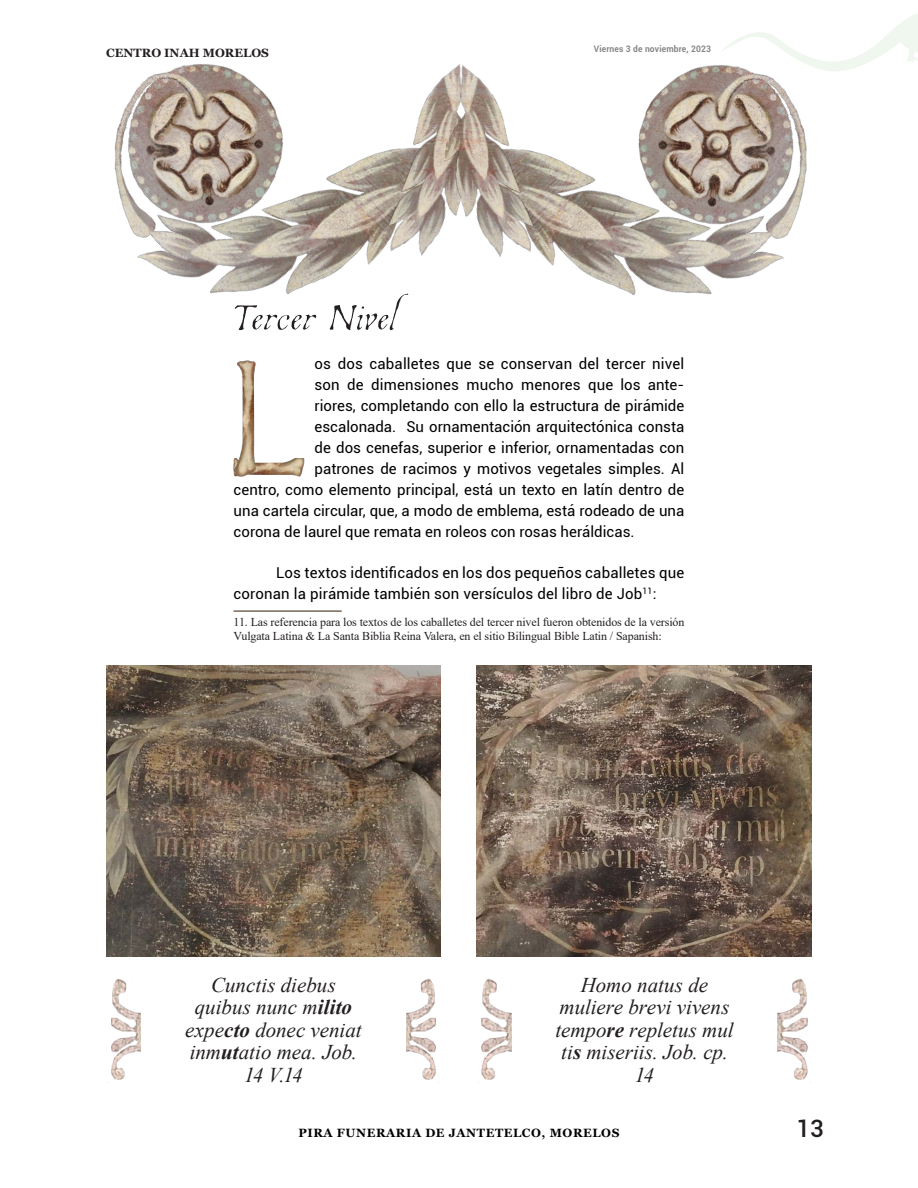
<style>
.page{position:relative;width:918px;height:1188px;background:#fff}
.page>*{position:absolute;margin:0;border:0;box-sizing:border-box;transform-origin:0 0}
.Texto_nota_al{font:54px "Estonia";letter-spacing:.015em;color:#231f20}
.t1{font:500 24px "Roboto";color:#231f20}
.Texto_nota_al-2{font:italic 21px "Times New Roman";color:#231f20}
.TEXTO_COMPLETO{font:15px/21px "Roboto";color:#000}
.Texto_nota_al-3{font:12px/14.4px "Times New Roman";letter-spacing:-.01em;color:#231f20}
.t2{font:700 12px "Georgia";letter-spacing:.05em;color:#000001}
.t3{font:700 12px "Georgia";color:#231f20}
.t4{font:700 9px "Roboto";letter-spacing:.02em;color:#878787;scale:.94 1}
.s1{font-weight:700}
</style>
<div class="page">
<hr style="left:234px;top:611px;width:108px;height:1px;background:#7a6b59">
<img style="left:106px;top:666px;width:335px;height:290px">
<img style="left:477px;top:666px;width:335px;height:290px">
<img style="left:111px;top:978px;width:29px;height:102px">
<img style="left:407px;top:978px;width:29px;height:102px">
<img style="left:481px;top:978px;width:30px;height:102px">
<img style="left:778px;top:978px;width:30px;height:102px">
<img style="left:114px;top:64px;width:263px;height:231px">
<img style="left:544px;top:65px;width:263px;height:231px">
<img style="left:377px;top:64px;width:83px;height:192px">
<img style="left:440px;top:65px;width:104px;height:192px">
<img style="left:234px;top:459px;width:70px;height:18px">
<img style="left:234px;top:360px;width:22px;height:116px">
<svg style="left:721px;top:14px;width:197px;height:57px"></svg>
<p class="t3" style="left:106px;top:45px;width:164px">CENTRO INAH MORELOS</p>
<p class="Texto_nota_al" style="left:234px;top:279px;width:165px">Tercer Nivel</p>
<p class="t4" style="left:594px;top:43px;width:126px">Viernes 3 de noviembre, 2023</p>
<p class="TEXTO_COMPLETO" style="left:315px;top:353px;width:371px">os dos caballetes que se conservan del tercer nivel</p>
<p class="TEXTO_COMPLETO" style="left:315px;top:374px;width:371px">son de dimensiones mucho menores que los ante-</p>
<p class="TEXTO_COMPLETO" style="left:315px;top:395px;width:371px">riores, completando con ello la estructura de pirámide</p>
<p class="TEXTO_COMPLETO" style="left:315px;top:416px;width:371px">escalonada. Su ornamentación arquitectónica consta</p>
<p class="TEXTO_COMPLETO" style="left:315px;top:437px;width:371px">de dos cenefas, superior e inferior, ornamentadas con</p>
<p class="TEXTO_COMPLETO" style="left:315px;top:458px;width:371px">patrones de racimos y motivos vegetales simples. Al</p>
<p class="TEXTO_COMPLETO" style="left:234px;top:479px;width:452px">centro, como elemento principal, está un texto en latín dentro de</p>
<p class="TEXTO_COMPLETO" style="left:234px;top:500px;width:452px">una cartela circular, que, a modo de emblema, está rodeado de una</p>
<p class="TEXTO_COMPLETO" style="left:234px;top:521px;width:402px">corona de laurel que remata en roleos con rosas heráldicas.</p>
<p class="TEXTO_COMPLETO" style="left:234px;top:561px;width:452px;text-indent:43px">Los textos identificados en los dos pequeños caballetes que coronan la pirámide también son versículos del libro de Job<sup>11</sup>:</p>
<p class="Texto_nota_al-3" style="left:234px;top:614px;width:452px">11. Las referencia para los textos de los caballetes del tercer nivel fueron obtenidos de la versión<br>Vulgata Latina &amp; La Santa Biblia Reina Valera, en el sitio Bilingual Bible Latin / Sapanish:</p>
<p class="Texto_nota_al-2" style="left:211px;top:970px;width:126px">Cunctis diebus</p>
<p class="Texto_nota_al-2" style="left:195px;top:993px;width:159px">quibus nunc m<span class="s1">ilito</span></p>
<p class="Texto_nota_al-2" style="left:185px;top:1015px;width:178px">expe<span class="s1">cto</span> donec veniat</p>
<p class="Texto_nota_al-2" style="left:190px;top:1038px;width:169px">inm<span class="s1">ut</span>atio mea. Job.</p>
<p class="Texto_nota_al-2" style="left:244px;top:1060px;width:60px">14 V.14</p>
<p class="Texto_nota_al-2" style="left:581px;top:970px;width:129px">Homo natus de</p>
<p class="Texto_nota_al-2" style="left:560px;top:993px;width:171px">muliere brevi vivens</p>
<p class="Texto_nota_al-2" style="left:555px;top:1015px;width:180px">tempo<span class="s1">re</span> repletus mul</p>
<p class="Texto_nota_al-2" style="left:561px;top:1038px;width:168px">ti<span class="s1">s</span> miseriis. Job. cp.</p>
<p class="Texto_nota_al-2" style="left:635px;top:1060px;width:21px">14</p>
<p class="t2" style="left:298px;top:1125px;width:323px">PIRA FUNERARIA DE JANTETELCO, MORELOS</p>
<h2 class="t1" style="left:796px;top:1112px;width:29px">13</h2>
</div>
